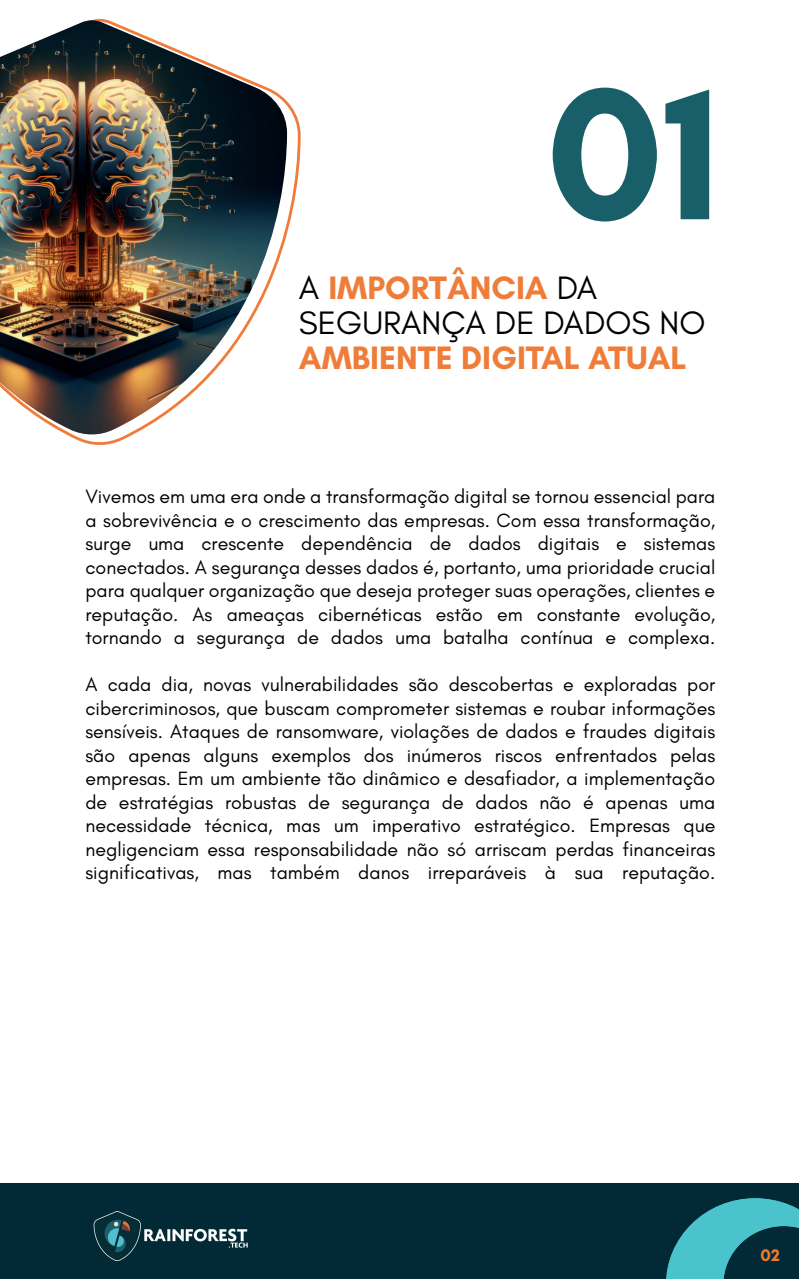
<style>
.page{position:relative;width:799px;height:1279px;background:#fff}
.page>*{position:absolute;margin:0;border:0;box-sizing:border-box;transform-origin:0 0}
.t1{font:700 190.76px "Glacial Indifference";color:#195f6a}
.t2{font:33.08px/34.7px "Glacial Indifference";color:#000001}
.t3{font:700 33.08px "Glacial Indifference";color:#ef7d39}
.t4{font:19.6px/23.5px "Glacial Indifference";color:#000001;text-align:justify}
.t5{font:700 17.08px "Glacial Indifference";color:#f47928}
.s1{font-weight:700;color:#ef7d39}
</style>
<div class="page">
<svg style="left:69px;top:18px;width:230px;height:427px"></svg>
<img style="left:0;top:20px;width:287px;height:416px">
<div style="left:0;top:1183px;width:799px;height:96px;background:#022a36"></div>
<svg style="left:666px;top:1198px;width:133px;height:81px"></svg>
<img style="left:93px;top:1211px;width:155px;height:50px">
<h1 class="t1" style="left:546px;top:36px;width:176px">01</h1>
<h2 class="t2" style="left:299px;top:271px;width:408px">A <span class="s1">IMPORTÂNCIA</span> DA<br>SEGURANÇA DE DADOS NO</h2>
<h2 class="t3" style="left:299px;top:337px;width:389px">AMBIENTE DIGITAL ATUAL</h2>
<p class="t4" style="left:85px;top:485px;width:631px">Vivemos em uma era onde a transformação digital se tornou essencial para a sobrevivência e o crescimento das empresas. Com essa transformação, surge uma crescente dependência de dados digitais e sistemas conectados. A segurança desses dados é, portanto, uma prioridade crucial para qualquer organização que deseja proteger suas operações, clientes e reputação. As ameaças cibernéticas estão em constante evolução, tornando a segurança de dados uma batalha contínua e complexa.</p>
<p class="t4" style="left:85px;top:673px;width:631px">A cada dia, novas vulnerabilidades são descobertas e exploradas por cibercriminosos, que buscam comprometer sistemas e roubar informações sensíveis. Ataques de ransomware, violações de dados e fraudes digitais são apenas alguns exemplos dos inúmeros riscos enfrentados pelas empresas. Em um ambiente tão dinâmico e desafiador, a implementação de estratégias robustas de segurança de dados não é apenas uma necessidade técnica, mas um imperativo estratégico. Empresas que negligenciam essa responsabilidade não só arriscam perdas financeiras significativas, mas também danos irreparáveis à sua reputação.</p>
<p class="t5" style="left:760px;top:1245px;width:21px">02</p>
</div>
